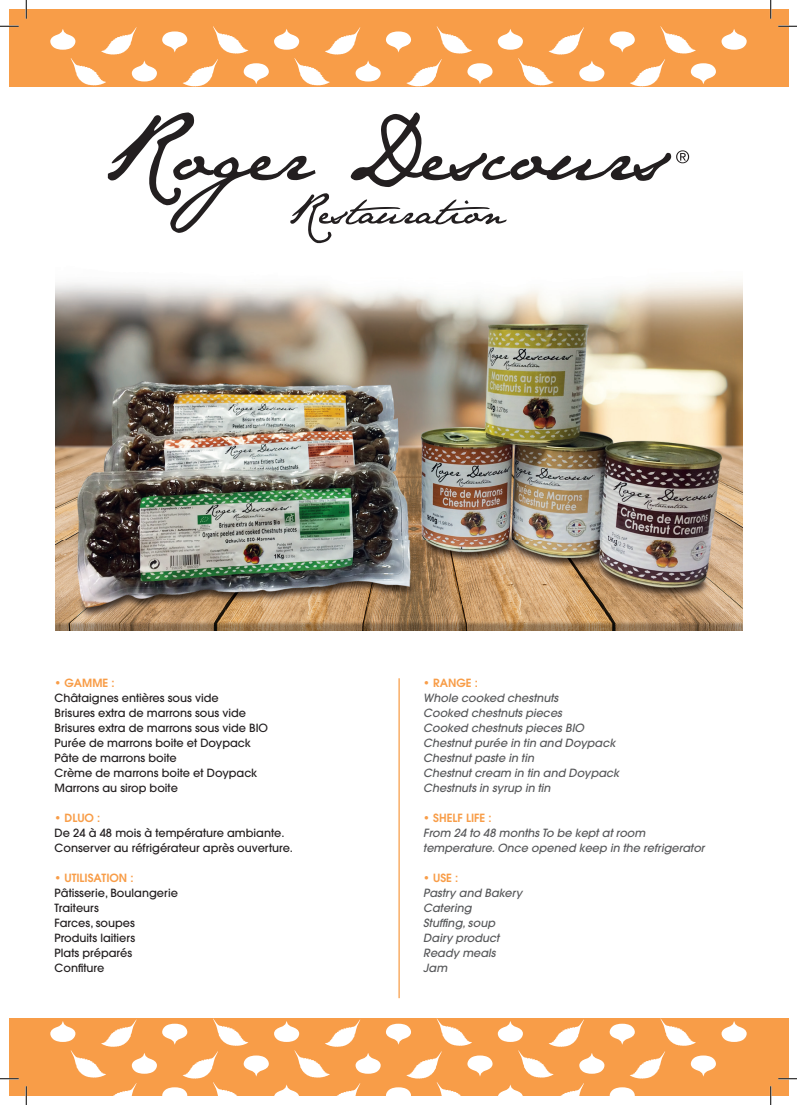
<style>
.page{position:relative;width:797px;height:1105px;background:#fff}
.page>*{position:absolute;margin:0;border:0;box-sizing:border-box;transform-origin:0 0}
.t1{font:500 11.25px/15px "Avant Garde";color:#231f20}
.t2{font:italic 500 11.25px/15px "Avant Garde";color:#57585a}
.t3{font:600 11.25px "Avant Garde";color:#f89d48}
</style>
<div class="page">
<div style="left:9px;top:9px;width:779px;height:77px;background:#f89d48"></div>
<svg style="left:386px;top:26px;width:106px;height:60px"></svg>
<svg style="left:50px;top:26px;width:330px;height:60px"></svg>
<svg style="left:498px;top:26px;width:248px;height:60px"></svg>
<div style="left:9px;top:1018px;width:779px;height:78px;background:#f89d48"></div>
<svg style="left:386px;top:1018px;width:106px;height:78px"></svg>
<svg style="left:50px;top:1018px;width:330px;height:78px"></svg>
<svg style="left:498px;top:1018px;width:248px;height:78px"></svg>
<hr style="left:398px;top:678px;width:2px;height:320px;background:#f89d48">
<img style="left:56px;top:243px;width:686px;height:387px">
<svg style="left:108px;top:112px;width:581px;height:131px"></svg>
<svg style="left:0;top:25px;width:19px;height:2px"></svg>
<svg style="left:778px;top:25px;width:19px;height:2px"></svg>
<svg style="left:0;top:1078px;width:19px;height:1px"></svg>
<svg style="left:778px;top:1078px;width:19px;height:1px"></svg>
<svg style="left:25px;top:0;width:2px;height:19px"></svg>
<svg style="left:25px;top:1086px;width:2px;height:19px"></svg>
<svg style="left:770px;top:0;width:1px;height:19px"></svg>
<svg style="left:770px;top:1086px;width:1px;height:19px"></svg>
<p class="t3" style="left:55px;top:676px;width:62px">• GAMME :</p>
<p class="t1" style="left:55px;top:691px;width:215px">Châtaignes entières sous vide<br>Brisures extra de marrons sous vide<br>Brisures extra de marrons sous vide BIO<br>Purée de marrons boite et Doypack<br>Pâte de marrons boite<br>Crème de marrons boite et Doypack<br>Marrons au sirop boite</p>
<p class="t3" style="left:55px;top:811px;width:47px">• DLUO :</p>
<p class="t1" style="left:55px;top:826px;width:240px">De 24 à 48 mois à température ambiante.<br>Conserver au réfrigérateur après ouverture.</p>
<p class="t3" style="left:55px;top:871px;width:80px">• UTILISATION :</p>
<p class="t1" style="left:55px;top:886px;width:125px">Pâtisserie, Boulangerie<br>Traiteurs<br>Farces, soupes<br>Produits laitiers<br>Plats préparés<br>Confiture</p>
<p class="t3" style="left:423px;top:676px;width:56px">• RANGE :</p>
<p class="t2" style="left:423px;top:691px;width:197px">Whole cooked chestnuts<br>Cooked chestnuts pieces<br>Cooked chestnuts pieces BIO<br>Chestnut purée in tin and Doypack<br>Chestnut paste in tin<br>Chestnut cream in tin and Doypack<br>Chestnuts in syrup in tin</p>
<p class="t3" style="left:423px;top:811px;width:70px">• SHELF LIFE :</p>
<p class="t2" style="left:423px;top:826px;width:283px">From 24 to 48 months To be kept at room temperature. Once opened keep in the refrigerator</p>
<p class="t3" style="left:423px;top:871px;width:37px">• USE :</p>
<p class="t2" style="left:423px;top:886px;width:100px">Pastry and Bakery<br>Catering<br>Stuffing, soup<br>Dairy product<br>Ready meals<br>Jam</p>
</div>
